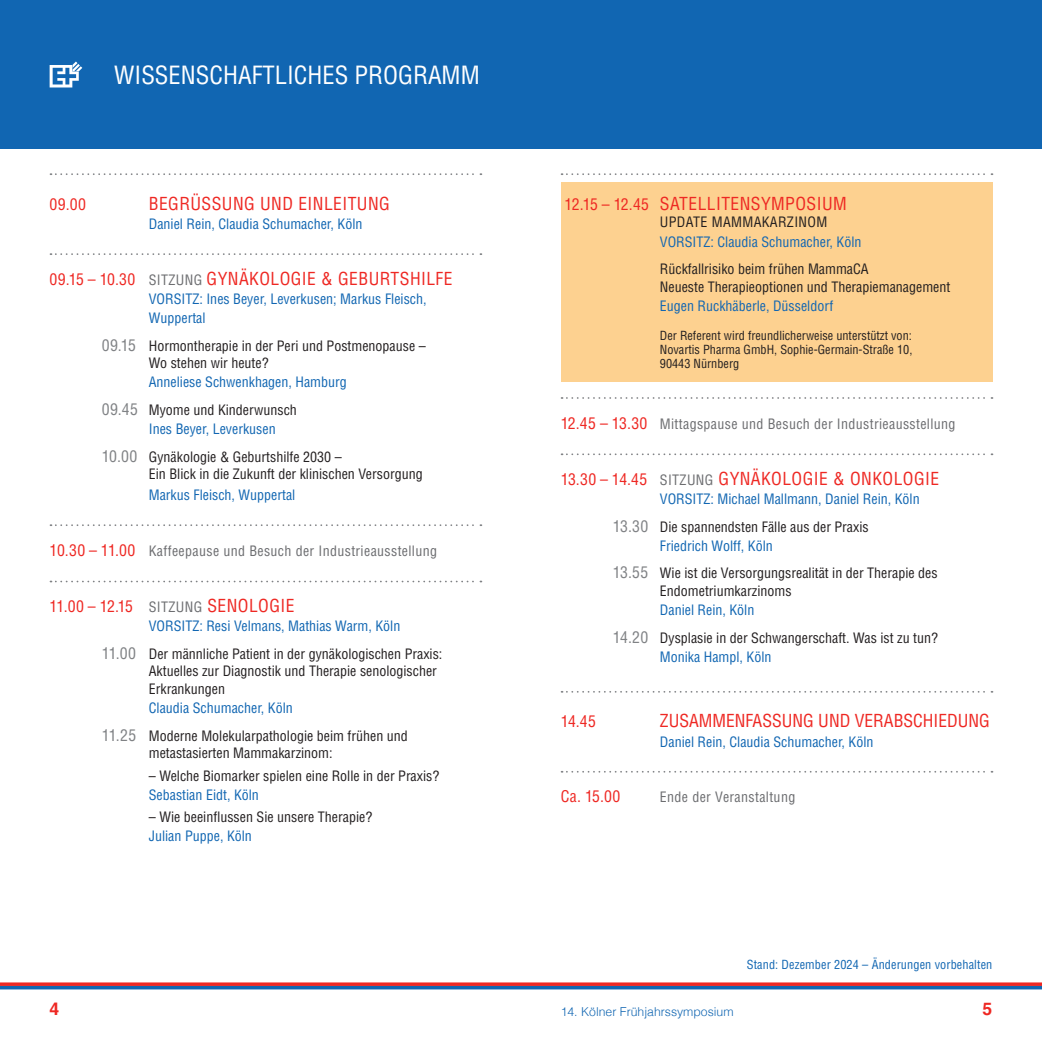
<style>
.page{position:relative;width:1042px;height:1042px;background:#fff}
.page>*{position:absolute;margin:0;border:0;box-sizing:border-box;transform-origin:0 0}
.t1{font:condensed 24.5px "Helvetica LT Std";color:#fff}
.t2{font:condensed 17.5px "Helvetica LT Std";letter-spacing:.025em;color:#ee2823}
.t3{font:condensed 17.5px "Helvetica LT Std";color:#ee2823}
.t4{font:700 17.5px "Helvetica LT Std";color:#ee2823}
.t5{font:condensed 15.75px "Helvetica LT Std";letter-spacing:.02em;color:#ee2823}
.t6{font:condensed 14px/27.5px "Helvetica LT Std";color:#231f20}
.t7{font:condensed 14px/27.5px "Helvetica LT Std";color:#1166b2}
.t8{font:condensed 14px "Helvetica LT Std";letter-spacing:.025em;color:#6c6d70}
.t9{font:condensed 14px "Helvetica LT Std";letter-spacing:.025em;color:#231f20}
.t10{font:condensed 12.25px/14px "Helvetica LT Std";color:#231f20;text-align:justify}
.t11{font:condensed 12.25px "Helvetica LT Std";letter-spacing:.01em;color:#1166b2}
.t12{font:300 12.25px "Helvetica";color:#1166b2}
.s1{font-size:15.75px}
.s2{font-size:14px;color:#6c6d70}
.s3{font-size:15.75px;color:#808285}
.s4{color:#231f20}
.s5{color:#1166b2}
.s6{font-size:15.75px;color:#ee2823}
.s7{font-size:17.5px}
</style>
<div class="page">
<div style="left:0;top:0;width:521px;height:149px;background:#1166b2"></div>
<svg style="left:50px;top:62px;width:32px;height:25px"></svg>
<svg style="left:0;top:982px;width:521px;height:4px;background:#ed423f"></svg>
<hr style="left:0;top:986px;width:521px;height:3px;background:#1166b2">
<svg style="left:50px;top:173px;width:431px;height:2px"></svg>
<svg style="left:50px;top:253px;width:431px;height:2px"></svg>
<svg style="left:50px;top:524px;width:431px;height:2px"></svg>
<svg style="left:50px;top:581px;width:431px;height:1px"></svg>
<div style="left:521px;top:0;width:521px;height:149px;background:#1166b2"></div>
<svg style="left:521px;top:982px;width:521px;height:4px;background:#ed423f"></svg>
<hr style="left:521px;top:986px;width:521px;height:3px;background:#1166b2">
<div style="left:561px;top:182px;width:431px;height:59px;background:#fdd190"></div>
<svg style="left:561px;top:173px;width:431px;height:2px"></svg>
<div style="left:561px;top:222px;width:431px;height:38px;background:#fdd190"></div>
<div style="left:561px;top:249px;width:431px;height:56px;background:#fdd190"></div>
<div style="left:561px;top:286px;width:431px;height:39px;background:#fdd190"></div>
<div style="left:561px;top:316px;width:431px;height:65px;background:#fdd190"></div>
<svg style="left:561px;top:397px;width:431px;height:2px"></svg>
<svg style="left:561px;top:453px;width:431px;height:2px"></svg>
<svg style="left:561px;top:691px;width:431px;height:2px"></svg>
<svg style="left:561px;top:771px;width:431px;height:1px"></svg>
<h1 class="t1" style="left:114px;top:60px;width:367px">WISSENSCHAFTLICHES PROGRAMM</h1>
<p class="t5" style="left:50px;top:194px;width:38px">09.00</p>
<p class="t2" style="left:149px;top:192px;width:242px">BEGRÜSSUNG UND EINLEITUNG</p>
<p class="t7" style="left:149px;top:210px;width:215px">Daniel Rein, Claudia Schumacher, Köln</p>
<p class="t2" style="left:50px;top:267px;width:404px"><span class="s1">09.15 – 10.30</span> <span class="s2">SITZUNG</span> GYNÄKOLOGIE &amp; GEBURTSHILFE</p>
<p class="t7" style="left:149px;top:289px;width:279px;line-height:19.2px">VORSITZ: Ines Beyer, Leverkusen; Markus Fleisch,<br>Wuppertal</p>
<p class="t6" style="left:149px;top:337px;width:278px;line-height:17.5px;text-indent:-47px"><span class="s3">09.15</span> Hormontherapie in der Peri und Postmenopause –<br>Wo stehen wir heute?</p>
<p class="t7" style="left:102px;top:368px;width:247px;text-indent:47px">Anneliese Schwenkhagen, Hamburg<br><span class="s3">09.45</span> <span class="s4">Myome und Kinderwunsch</span></p>
<p class="t6" style="left:102px;top:415px;width:241px;text-indent:47px"><span class="s5">Ines Beyer, Leverkusen<br></span><span class="s3">10.00</span> Gynäkologie &amp; Geburtshilfe 2030 –</p>
<p class="t6" style="left:149px;top:460px;width:275px">Ein Blick in die Zukunft der klinischen Versorgung</p>
<p class="t7" style="left:149px;top:481px;width:148px">Markus Fleisch, Wuppertal</p>
<p class="t8" style="left:50px;top:542px;width:389px"><span class="s6">10.30 – 11.00</span> Kaffeepause und Besuch der Industrieausstellung</p>
<p class="t5" style="left:50px;top:596px;width:246px">11.00 – 12.15 <span class="s2">SITZUNG</span> <span class="s7">SENOLOGIE</span></p>
<p class="t6" style="left:102px;top:612px;width:342px;text-align:center"><span class="s5">VORSITZ: Resi Velmans, Mathias Warm, Köln<br></span><span class="s3">11.00</span> Der männliche Patient in der gynäkologischen Praxis:</p>
<p class="t6" style="left:149px;top:662px;width:290px;line-height:17.5px">Aktuelles zur Diagnostik und Therapie senologischer<br>Erkrankungen</p>
<p class="t6" style="left:102px;top:694px;width:308px;text-indent:47px"><span class="s5">Claudia Schumacher, Köln<br></span><span class="s3">11.25</span> Moderne Molekularpathologie beim frühen und</p>
<p class="t6" style="left:149px;top:739px;width:185px">metastasierten Mammakarzinom:</p>
<p class="t6" style="left:149px;top:761px;width:292px">– Welche Biomarker spielen eine Rolle in der Praxis?</p>
<p class="t7" style="left:149px;top:781px;width:112px">Sebastian Eidt, Köln</p>
<p class="t6" style="left:149px;top:803px;width:225px">– Wie beeinflussen Sie unsere Therapie?</p>
<p class="t7" style="left:149px;top:822px;width:105px">Julian Puppe, Köln</p>
<p class="t4" style="left:50px;top:998px;width:11px">4</p>
<p class="t2" style="left:564px;top:192px;width:284px"><span class="s1">12.15 – 12.45</span> SATELLITENSYMPOSIUM</p>
<p class="t9" style="left:660px;top:213px;width:169px">UPDATE MAMMAKARZINOM</p>
<p class="t7" style="left:660px;top:228px;width:203px">VORSITZ: Claudia Schumacher, Köln</p>
<p class="t6" style="left:660px;top:260px;width:292px;line-height:17.5px">Rückfallrisiko beim frühen MammaCA<br>Neueste Therapieoptionen und Therapiemanagement</p>
<p class="t7" style="left:660px;top:292px;width:175px">Eugen Ruckhäberle, Düsseldorf</p>
<p class="t10" style="left:660px;top:328px;width:254px">Der Referent wird freundlicherweise unterstützt von:<br>Novartis Pharma GmbH, Sophie-Germain-Straße 10, 90443 Nürnberg</p>
<p class="t8" style="left:561px;top:415px;width:396px"><span class="s6">12.45 – 13.30</span> Mittagspause und Besuch der Industrieausstellung</p>
<p class="t2" style="left:561px;top:468px;width:380px"><span class="s1">13.30 – 14.45</span> <span class="s2">SITZUNG</span> GYNÄKOLOGIE &amp; ONKOLOGIE</p>
<p class="t7" style="left:613px;top:485px;width:308px;text-indent:47px">VORSITZ: Michael Mallmann, Daniel Rein, Köln<br><span class="s3">13.30</span> <span class="s4">Die spannendsten Fälle aus der Praxis</span></p>
<p class="t6" style="left:613px;top:532px;width:326px;text-indent:47px"><span class="s5">Friedrich Wolff, Köln<br></span><span class="s3">13.55</span> Wie ist die Versorgungsrealität in der Therapie des</p>
<p class="t6" style="left:660px;top:577px;width:133px">Endometriumkarzinoms</p>
<p class="t6" style="left:613px;top:596px;width:327px;text-indent:47px"><span class="s5">Daniel Rein, Köln<br></span><span class="s3">14.20</span> Dysplasie in der Schwangerschaft. Was ist zu tun?</p>
<p class="t7" style="left:660px;top:643px;width:113px">Monika Hampl, Köln</p>
<p class="t5" style="left:561px;top:712px;width:37px">14.45</p>
<p class="t3" style="left:660px;top:710px;width:331px">ZUSAMMENFASSUNG UND VERABSCHIEDUNG</p>
<p class="t7" style="left:660px;top:728px;width:215px">Daniel Rein, Claudia Schumacher, Köln</p>
<p class="t5" style="left:561px;top:787px;width:61px">Ca. 15.00</p>
<p class="t8" style="left:660px;top:788px;width:137px">Ende der Veranstaltung</p>
<p class="t11" style="left:747px;top:957px;width:247px">Stand: Dezember 2024 – Änderungen vorbehalten</p>
<p class="t12" style="left:561px;top:1001px;width:174px">14. Kölner Frühjahrssymposium</p>
<p class="t4" style="left:982px;top:998px;width:11px">5</p>
</div>
